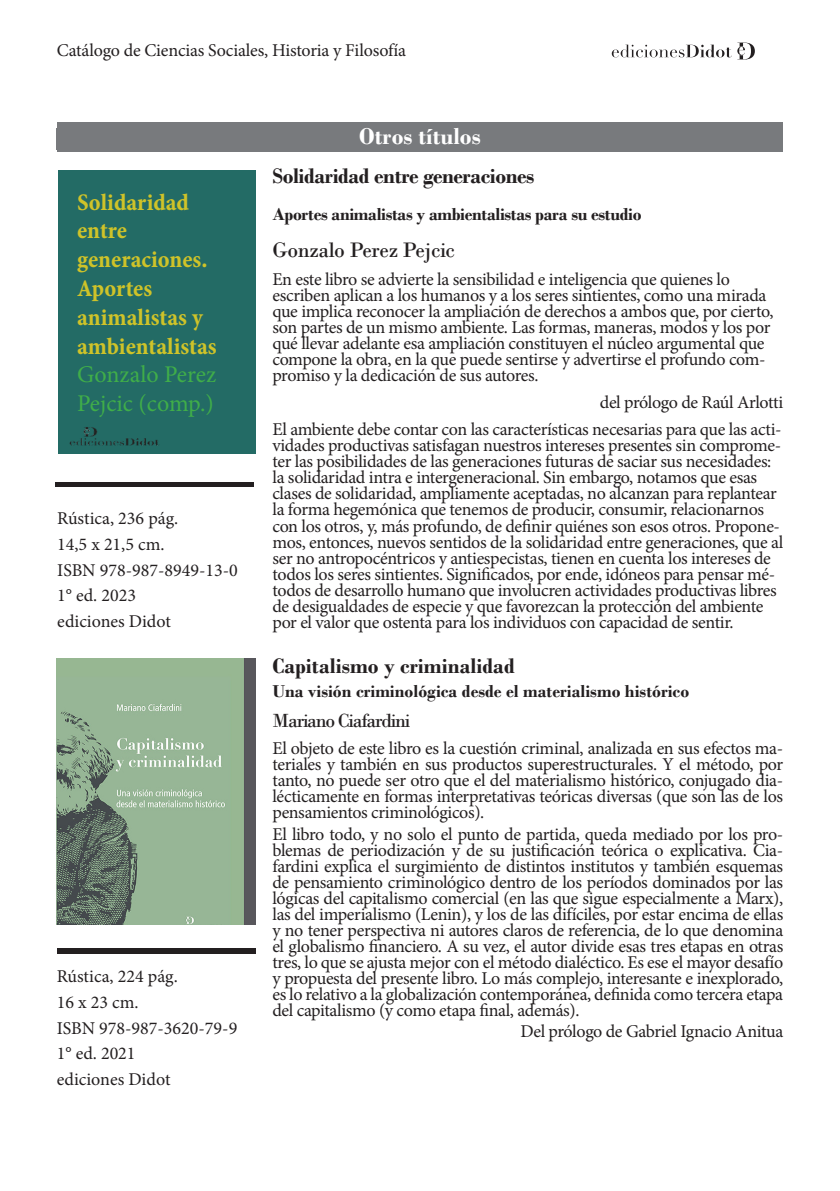
<style>
.page{position:relative;width:840px;height:1191px;background:#fff}
.page>*{position:absolute;margin:0;border:0;box-sizing:border-box;transform-origin:0 0}
.t1{font:24px/28.8px "Minion Pro Bold Cn Capt";color:#cfc329}
.t2{font:24px/28.8px "Minion Pro";color:#40ae49}
.Coleccion{font:700 24px "Bodoni";color:#fff}
.Autor{font:700 22px "Bodoni";letter-spacing:-.02em;color:#231f20}
.Titulo{font:700 22px "Bodoni";color:#231f20}
.Autor-2{font:22px "Bodoni";letter-spacing:-.02em;color:#231f20}
.Autor-3{font:20px "Bodoni";letter-spacing:-.06em;color:#231f20}
.Autor-4{font:18px/16px "Minion Pro";letter-spacing:-.02em;color:#231f20}
.Txts{font:18px/16px "Minion Pro";letter-spacing:-.02em;color:#231f20;text-align:justify}
.Autor-5{font:18px "Minion Pro";color:#231f20}
.Titulo-2{font:700 18px "Bodoni";color:#231f20}
.Autor-6{font:700 18px "Bodoni";letter-spacing:-.02em;color:#231f20}
</style>
<div class="page">
<svg style="left:611px;top:43px;width:143px;height:17px"></svg>
<div style="left:57px;top:122px;width:725px;height:29px;background:#787a7d"></div>
<div style="left:57px;top:948px;width:198px;height:5px;background:#231f20"></div>
<img style="left:57px;top:659px;width:198px;height:265px">
<div style="left:58px;top:170px;width:197px;height:284px;background:#236b65"></div>
<img style="left:69px;top:427px;width:90px;height:19px">
<hr style="left:55px;top:483px;width:199px;height:4px;background:#231f20">
<p class="Autor-4" style="left:57px;top:42px;width:350px">Catálogo de Ciencias Sociales, Historia y Filosofía</p>
<p class="t1" style="left:77px;top:187px;width:141px">Solidaridad entre generaciones.<br>Aportes animalistas y ambientalistas</p>
<p class="t2" style="left:77px;top:360px;width:140px">Gonzalo Perez<br>Pejcic (comp.)</p>
<p class="Autor-5" style="left:57px;top:506px;width:122px">Rústica, 236 pág.</p>
<p class="Autor-4" style="left:57px;top:536px;width:109px">14,5 x 21,5 cm.</p>
<p class="Autor-5" style="left:57px;top:558px;width:182px">ISBN 978-987-8949-13-0</p>
<p class="Autor-4" style="left:57px;top:588px;width:80px">1° ed. 2023</p>
<p class="Autor-5" style="left:57px;top:609px;width:115px">ediciones Didot</p>
<p class="Autor-5" style="left:57px;top:964px;width:122px">Rústica, 224 pág.</p>
<p class="Autor-4" style="left:57px;top:994px;width:83px">16 x 23 cm.</p>
<p class="Autor-5" style="left:57px;top:1015px;width:182px">ISBN 978-987-3620-79-9</p>
<p class="Autor-4" style="left:57px;top:1045px;width:80px">1° ed. 2021</p>
<p class="Autor-5" style="left:57px;top:1067px;width:115px">ediciones Didot</p>
<p class="Coleccion" style="left:359px;top:122px;width:123px">Otros títulos</p>
<p class="Autor" style="left:272px;top:162px;width:263px">Solidaridad entre generaciones</p>
<p class="Autor-6" style="left:272px;top:203px;width:370px">Aportes animalistas y ambientalistas para su estudio</p>
<p class="Autor-2" style="left:272px;top:237px;width:184px">Gonzalo Perez Pejcic</p>
<p class="Autor-4" style="left:272px;top:271px;width:502px">En este libro se advierte la sensibilidad e inteligencia que quienes lo escriben aplican a los humanos y a los seres sintientes, como una mirada que implica reconocer la ampliación de derechos a ambos que, por cierto, son partes de un mismo ambiente. Las formas, maneras, modos y los por qué llevar adelante esa ampliación constituyen el núcleo argumental que compone la obra, en la que puede sentirse y advertirse el profundo com&shy;promiso y la dedicación de sus autores.</p>
<p class="Autor-4" style="left:599px;top:394px;width:185px">del prólogo de Raúl Arlotti</p>
<p class="Autor-4" style="left:272px;top:422px;width:512px">El ambiente debe contar con las características necesarias para que las acti&shy;vidades productivas satisfagan nuestros intereses presentes sin comprome&shy;ter las posibilidades de las generaciones futuras de saciar sus necesidades: la solidaridad intra e intergeneracional. Sin embargo, notamos que esas clases de solidaridad, ampliamente aceptadas, no alcanzan para replantear la forma hegemónica que tenemos de producir, consumir, relacionarnos con los otros, y, más profundo, de definir quiénes son esos otros. Propone&shy;mos, entonces, nuevos sentidos de la solidaridad entre generaciones, que al ser no antropocéntricos y antiespecistas, tienen en cuenta los intereses de todos los seres sintientes. Significados, por ende, idóneos para pensar mé&shy;todos de desarrollo humano que involucren actividades productivas libres de desigualdades de especie y que favorezcan la protección del ambiente por el valor que ostenta para los individuos con capacidad de sentir.</p>
<p class="Titulo" style="left:272px;top:652px;width:244px">Capitalismo y criminalidad</p>
<p class="Titulo-2" style="left:272px;top:680px;width:418px">Una visión criminológica desde el materialismo histórico</p>
<p class="Autor-3" style="left:272px;top:708px;width:139px">Mariano Ciafardini</p>
<p class="Txts" style="left:272px;top:740px;width:512px">El objeto de este libro es la cuestión criminal, analizada en sus efectos ma&shy;teriales y también en sus productos superestructurales. Y el método, por tanto, no puede ser otro que el del materialismo histórico, conjugado dia&shy;lécticamente en formas interpretativas teóricas diversas (que son las de los pensamientos criminológicos).</p>
<p class="Txts" style="left:272px;top:826px;width:512px">El libro todo, y no solo el punto de partida, queda mediado por los pro&shy;blemas de periodización y de su justificación teórica o explicativa. Cia&shy;fardini explica el surgimiento de distintos institutos y también esquemas de pensamiento criminológico dentro de los períodos dominados por las lógicas del capitalismo comercial (en las que sigue especialmente a Marx), las del imperialismo (Lenin), y los de las difíciles, por estar encima de ellas y no tener perspectiva ni autores claros de referencia, de lo que denomina el globalismo financiero. A su vez, el autor divide esas tres etapas en otras tres, lo que se ajusta mejor con el método dialéctico. Es ese el mayor desafío y propuesta del presente libro. Lo más complejo, interesante e inexplorado, es lo relativo a la globalización contemporánea, definida como tercera etapa del capitalismo (y como etapa final, además).</p>
<p class="Txts" style="left:520px;top:1023px;width:264px">Del prólogo de Gabriel Ignacio Anitua</p>
</div>
